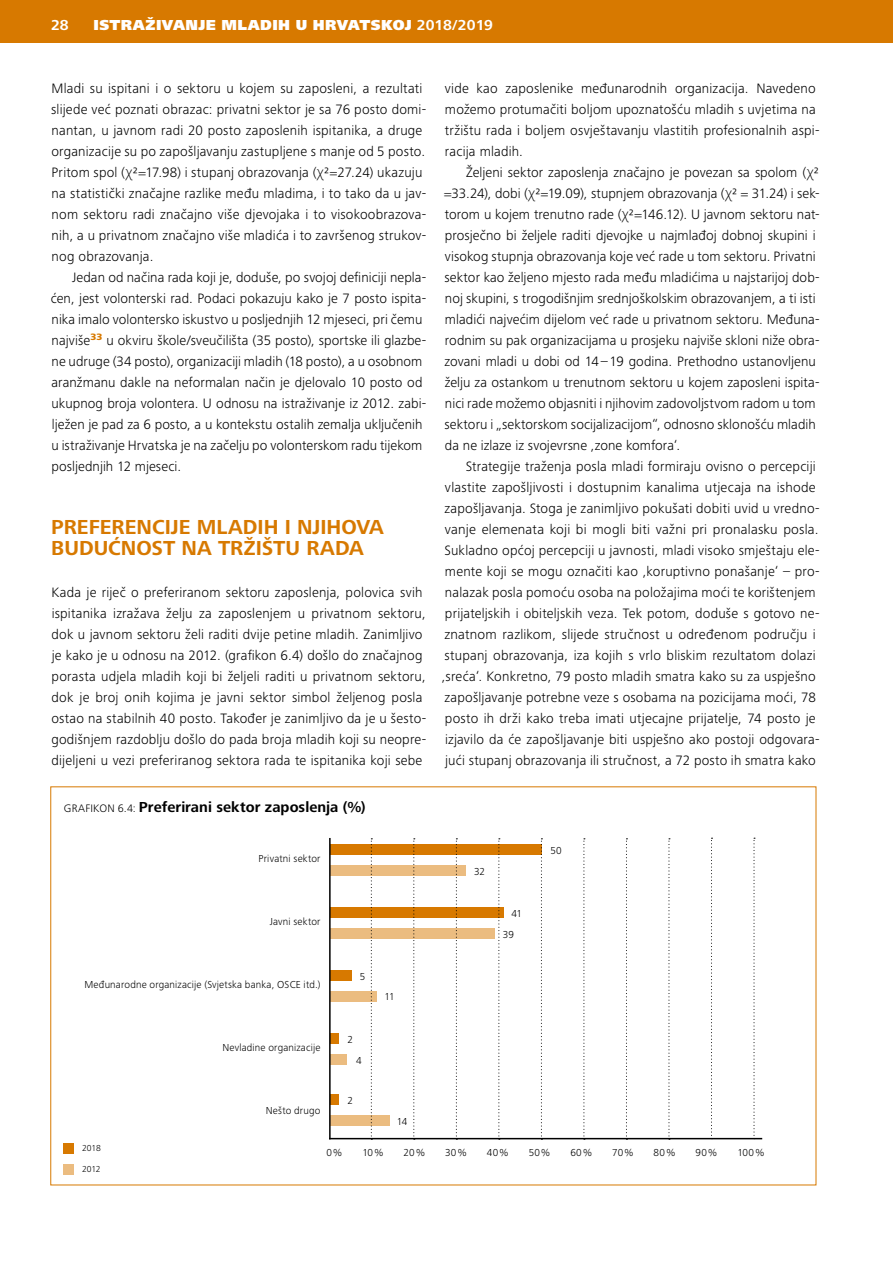
<style>
.page{position:relative;width:893px;height:1263px;background:#fff}
.page>*{position:absolute;margin:0;border:0;box-sizing:border-box;transform-origin:0 0}
.t1{font:700 21px/21px "Frutiger Next Pro";color:#d77900}
.t2{font:700 15px "Frutiger Next Pro";letter-spacing:.005em;color:#000}
.t3{font:900 15px "Frutiger Next Pro";letter-spacing:.03em;color:#fff}
.t4{font:700 15px "Frutiger Next Pro";color:#fff}
.t5{font:300 14.1px/21px "Frutiger Next Pro";letter-spacing:.01em;color:#000}
.t6{font:300 10.5px/21px "Frutiger Next Pro";letter-spacing:.015em;color:#000}
.t7{font:300 9px "Frutiger Next Pro";letter-spacing:-.02em;color:#000}
.s1{font-weight:700}
.s2{font-family:"Open Sans"}
.s3{font-weight:300;font-size:11.25px}
</style>
<div class="page">
<div style="left:0;top:0;width:893px;height:43px;background:#d77900"></div>
<div style="left:330px;top:1116px;width:60px;height:10px;background:#ebbc80"></div>
<div style="left:330px;top:1095px;width:9px;height:10px;background:#d77900"></div>
<div style="left:330px;top:1054px;width:17px;height:11px;background:#ebbc80"></div>
<div style="left:330px;top:1033px;width:9px;height:11px;background:#d77900"></div>
<div style="left:330px;top:991px;width:47px;height:11px;background:#ebbc80"></div>
<div style="left:330px;top:970px;width:22px;height:11px;background:#d77900"></div>
<div style="left:330px;top:928px;width:165px;height:11px;background:#ebbc80"></div>
<div style="left:330px;top:907px;width:174px;height:11px;background:#d77900"></div>
<div style="left:330px;top:865px;width:136px;height:11px;background:#ebbc80"></div>
<div style="left:330px;top:845px;width:212px;height:10px;background:#d77900"></div>
<div style="left:63px;top:1143px;width:10px;height:11px;background:#d77900"></div>
<div style="left:63px;top:1164px;width:10px;height:11px;background:#ebbc80"></div>
<hr style="left:329px;top:838px;width:2px;height:301px;background:#000">
<hr style="left:329px;top:1138px;width:433px;height:1px;background:#000">
<svg style="left:583px;top:838px;width:2px;height:302px"></svg>
<svg style="left:626px;top:838px;width:1px;height:302px"></svg>
<svg style="left:668px;top:838px;width:2px;height:302px"></svg>
<svg style="left:711px;top:838px;width:1px;height:300px"></svg>
<svg style="left:753px;top:838px;width:2px;height:300px"></svg>
<svg style="left:541px;top:838px;width:1px;height:302px"></svg>
<svg style="left:498px;top:838px;width:2px;height:302px"></svg>
<svg style="left:456px;top:838px;width:1px;height:302px"></svg>
<svg style="left:413px;top:838px;width:2px;height:302px"></svg>
<svg style="left:371px;top:838px;width:1px;height:302px"></svg>
<p class="t4" style="left:51px;top:17px;width:19px">28</p>
<p class="t3" style="left:94px;top:17px;width:401px">ISTRAŽIVANJE MLADIH U HRVATSKOJ <span class="s1">2018/2019</span></p>
<p class="t5" style="left:51px;top:78px;width:376px">Mladi su ispitani i o sektoru u kojem su zaposleni, a rezultati slijede već poznati obrazac: privatni sektor je sa 76 posto domi&shy;nantan, u javnom radi 20 posto zaposlenih ispitanika, a druge organizacije su po zapošljavanju zastupljene s manje od 5 posto.<br>Pritom spol (<span class="s2">χ</span>2=17.98) i stupanj obrazovanja (<span class="s2">χ</span>2=27.24) ukazuju na statistički značajne razlike među mladima, i to tako da u jav&shy;nom sektoru radi značajno više djevojaka i to visokoobrazova&shy;nih, a u privatnom značajno više mladića i to završenog strukov&shy;nog obrazovanja.</p>
<p class="t5" style="left:51px;top:267px;width:377px;text-indent:21px">Jedan od načina rada koji je, doduše, po svojoj definiciji nepla&shy;ćen, jest volonterski rad. Podaci pokazuju kako je 7 posto ispita&shy;nika imalo volontersko iskustvo u posljednjih 12 mjeseci, pri čemu najviše<sup>33</sup> u okviru škole/sveučilišta (35 posto), sportske ili glazbe&shy;ne udruge (34 posto), organizaciji mladih (18 posto), a u osobnom aranžmanu dakle na neformalan način je djelovalo 10 posto od ukupnog broja volontera. U odnosu na istraživanje iz 2012. zabi&shy;lježen je pad za 6 posto, a u kontekstu ostalih zemalja uključenih u istraživanje Hrvatska je na začelju po volonterskom radu tijekom posljednjih 12 mjeseci.</p>
<h1 class="t1" style="left:51px;top:517px;width:334px">PREFERENCIJE MLADIH I NJIHOVA<br>BUDUĆNOST NA TRŽIŠTU RADA</h1>
<p class="t5" style="left:51px;top:582px;width:376px">Kada je riječ o preferiranom sektoru zaposlenja, polovica svih ispitanika izražava želju za zaposlenjem u privatnom sektoru, dok u javnom sektoru želi raditi dvije petine mladih. Zanimljivo je kako je u odnosu na 2012. (grafikon 6.4) došlo do značajnog porasta udjela mladih koji bi željeli raditi u privatnom sektoru, dok je broj onih kojima je javni sektor simbol željenog posla ostao na stabilnih 40 posto. Također je zanimljivo da je u šesto&shy;godišnjem razdoblju došlo do pada broja mladih koji su neopre&shy;dijeljeni u vezi preferiranog sektora rada te ispitanika koji sebe</p>
<p class="t2" style="left:64px;top:798px;width:303px"><span class="s3">GRAFIKON 6.4:</span> Preferirani sektor zaposlenja (%)</p>
<p class="t6" style="left:259px;top:848px;width:64px">Privatni sektor</p>
<p class="t6" style="left:270px;top:911px;width:52px">Javni sektor</p>
<p class="t6" style="left:84px;top:974px;width:238px">Međunarodne organizacije (Svjetska banka, OSCE itd.)</p>
<p class="t6" style="left:222px;top:1037px;width:100px">Nevladine organizacije</p>
<p class="t6" style="left:266px;top:1100px;width:56px">Nešto drugo</p>
<p class="t6" style="left:360px;top:965px;width:7px">5</p>
<p class="t6" style="left:347px;top:1028px;width:7px">2</p>
<p class="t6" style="left:356px;top:1049px;width:7px">4</p>
<p class="t6" style="left:347px;top:1090px;width:7px">2</p>
<p class="t6" style="left:384px;top:986px;width:12px">11</p>
<p class="t6" style="left:397px;top:1110px;width:12px">14</p>
<p class="t5" style="left:445px;top:78px;width:376px">vide kao zaposlenike međunarodnih organizacija. Navedeno možemo protumačiti boljom upoznatošću mladih s uvjetima na tržištu rada i boljem osvještavanju vlastitih profesionalnih aspi&shy;racija mladih.</p>
<p class="t5" style="left:444px;top:162px;width:377px;text-indent:22px">Željeni sektor zaposlenja značajno je povezan sa spolom (<span class="s2">χ</span>2 =33.24), dobi (<span class="s2">χ</span>2=19.09), stupnjem obrazovanja (<span class="s2">χ</span>2 = 31.24) i sek&shy;torom u kojem trenutno rade (<span class="s2">χ</span>2=146.12). U javnom sektoru nat&shy;prosječno bi željele raditi djevojke u najmlađoj dobnoj skupini i visokog stupnja obrazovanja koje već rade u tom sektoru. Privatni sektor kao željeno mjesto rada među mladićima u najstarijoj dob&shy;noj skupini, s trogodišnjim srednjoškolskim obrazovanjem, a ti isti mladići najvećim dijelom već rade u privatnom sektoru. Međuna&shy;rodnim su pak organizacijama u prosjeku najviše skloni niže obra&shy;zovani mladi u dobi od 14–19 godina. Prethodno ustanovljenu želju za ostankom u trenutnom sektoru u kojem zaposleni ispita&shy;nici rade možemo objasniti i njihovim zadovoljstvom radom u tom sektoru i „sektorskom socijalizacijom“, odnosno sklonošću mladih da ne izlaze iz svojevrsne ‚zone komfora‘.</p>
<p class="t5" style="left:442px;top:456px;width:379px;text-indent:24px">Strategije traženja posla mladi formiraju ovisno o percepciji vlastite zapošljivosti i dostupnim kanalima utjecaja na ishode zapošljavanja. Stoga je zanimljivo pokušati dobiti uvid u vredno&shy;vanje elemenata koji bi mogli biti važni pri pronalasku posla.<br>Sukladno općoj percepciji u javnosti, mladi visoko smještaju ele&shy;mente koji se mogu označiti kao ‚koruptivno ponašanje‘ – pro&shy;nalazak posla pomoću osoba na položajima moći te korištenjem prijateljskih i obiteljskih veza. Tek potom, doduše s gotovo ne&shy;znatnom razlikom, slijede stručnost u određenom području i stupanj obrazovanja, iza kojih s vrlo bliskim rezultatom dolazi ‚sreća‘. Konkretno, 79 posto mladih smatra kako su za uspješno zapošljavanje potrebne veze s osobama na pozicijama moći, 78 posto ih drži kako treba imati utjecajne prijatelje, 74 posto je izjavilo da će zapošljavanje biti uspješno ako postoji odgovara&shy;jući stupanj obrazovanja ili stručnost, a 72 posto ih smatra kako</p>
<p class="t6" style="left:474px;top:860px;width:13px">32</p>
<p class="t6" style="left:503px;top:902px;width:21px;text-indent:9px">41<br>39</p>
<p class="t6" style="left:550px;top:839px;width:13px">50</p>
<p class="t7" style="left:82px;top:1143px;width:20px">2018</p>
<p class="t7" style="left:82px;top:1164px;width:20px">2012</p>
<p class="t6" style="left:326px;top:1142px;width:17px">0%</p>
<p class="t6" style="left:362px;top:1142px;width:23px">10%</p>
<p class="t6" style="left:404px;top:1142px;width:23px">20%</p>
<p class="t6" style="left:445px;top:1142px;width:23px">30%</p>
<p class="t6" style="left:487px;top:1142px;width:23px">40%</p>
<p class="t6" style="left:529px;top:1142px;width:23px">50%</p>
<p class="t6" style="left:570px;top:1142px;width:23px">60%</p>
<p class="t6" style="left:612px;top:1142px;width:23px">70%</p>
<p class="t6" style="left:654px;top:1142px;width:23px">80%</p>
<p class="t6" style="left:695px;top:1142px;width:23px">90%</p>
<p class="t6" style="left:737px;top:1142px;width:29px">100%</p>
</div>
